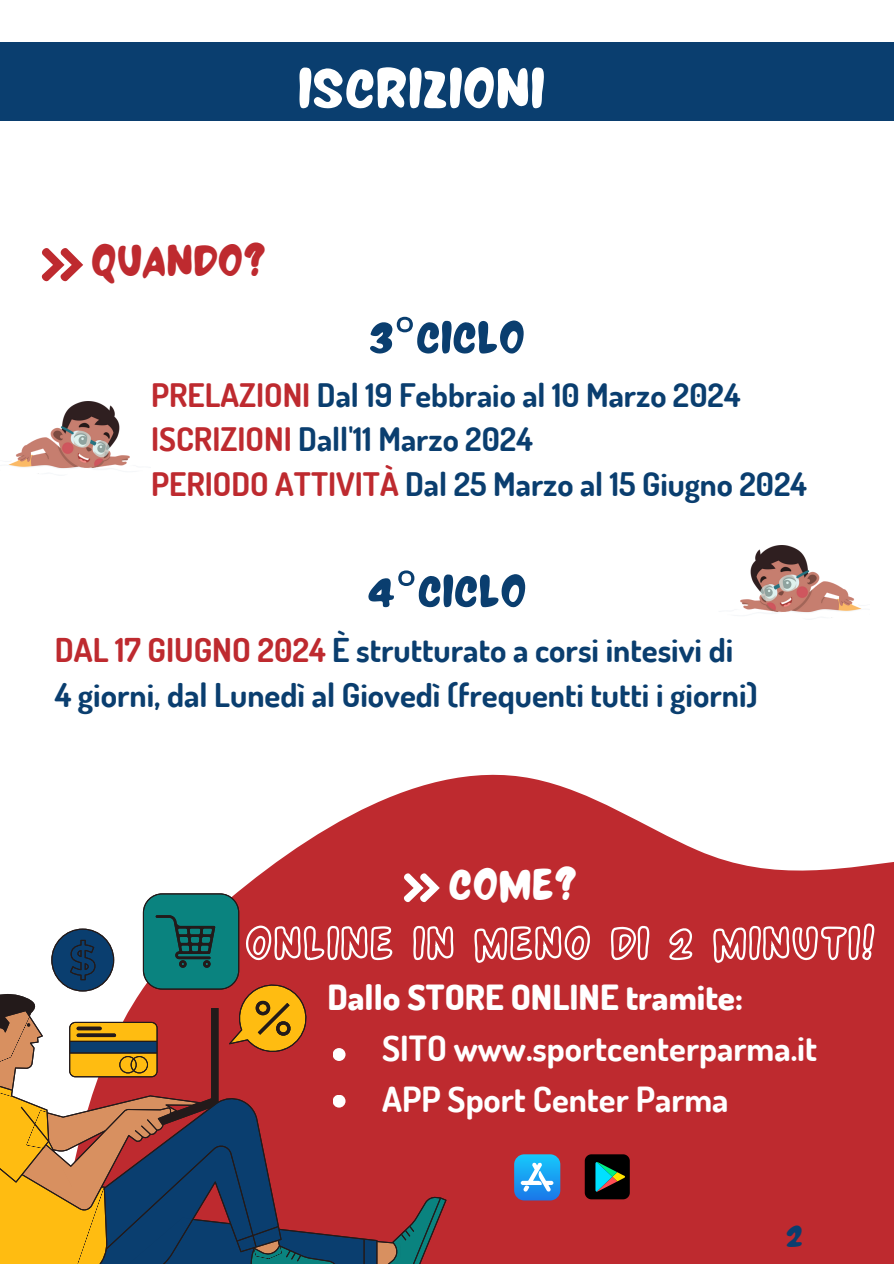
<style>
.page{position:relative;width:894px;height:1264px;background:#fff}
.page>*{position:absolute;margin:0;border:0;box-sizing:border-box;transform-origin:0 0}
.t1{font:63.15px "NF La Lou Regular";color:#fff}
.t2{font:50.7px "NF La Lou Regular";color:#0a3e6f}
.t3{font:49.5px "NF La Lou Regular";color:#fff}
.t4{font:49.2px "NF La Lou Regular";color:#be2a2f}
.t5{font:36.15px "NF La Lou Regular";color:#0a3e6f}
.t6{font:700 34.65px "Dosis";color:#fff}
.t7{font:800 34.65px "Dosis";color:#fff}
.t8{font:700 32.85px "Dosis";color:#0a3e6f}
.t9{font:700 32.4px "Dosis";color:#0a3e6f}
.s1{font-family:"Noto Sans"}
.s2{color:#be2a2f}
</style>
<div class="page">
<div style="left:0;top:42px;width:893px;height:78px;background:#0a3e6f"></div>
<svg style="left:236px;top:774px;width:657px;height:489px;fill:#be2a2f"></svg>
<div style="left:514px;top:1154px;width:46px;height:46px;background:linear-gradient(to bottom,#18c8fa,#1a79ea);border-radius:10px"></div>
<svg style="left:520px;top:1162px;width:33px;height:29px"></svg>
<svg style="left:584px;top:1154px;width:45px;height:45px;background:#18312b"></svg>
<svg style="left:41px;top:248px;width:42px;height:34px"></svg>
<img style="left:8px;top:401px;width:122px;height:73px">
<svg style="left:401px;top:871px;width:38px;height:22px"></svg>
<svg style="left:0;top:893px;width:446px;height:370px;background:#9a6559"></svg>
<svg style="left:245px;top:907px;width:628px;height:99px;background:#c44042"></svg>
<img style="left:740px;top:545px;width:122px;height:73px">
<p class="t1" style="left:297px;top:33px;width:248px">ISCRIZIONI</p>
<p class="t4" style="left:91px;top:218px;width:177px">QUANDO?</p>
<p class="t2" style="left:368px;top:293px;width:158px">3<span class="s1">°</span>CICLO</p>
<p class="t9" style="left:151px;top:373px;width:590px"><span class="s2">PRELAZIONI</span> Dal 19 Febbraio al 10 Marzo 2024</p>
<h2 class="t9" style="left:151px;top:418px;width:383px"><span class="s2">ISCRIZIONI</span> Dall'11 Marzo 2024</h2>
<h2 class="t9" style="left:151px;top:462px;width:657px"><span class="s2">PERIODO ATTIVITÀ</span> Dal 25 Marzo al 15 Giugno 2024</h2>
<p class="t2" style="left:367px;top:547px;width:161px">4<span class="s1">°</span>CICLO</p>
<p class="t8" style="left:55px;top:628px;width:680px"><span class="s2">DAL 17 GIUGNO 2024</span> È strutturato a corsi intesivi di</p>
<p class="t8" style="left:55px;top:673px;width:704px">4 giorni, dal Lunedì al Giovedì (frequenti tutti i giorni)</p>
<p class="t3" style="left:448px;top:841px;width:130px">COME?</p>
<p class="t7" style="left:327px;top:974px;width:417px">Dallo STORE ONLINE tramite:</p>
<p class="t6" style="left:382px;top:1025px;width:436px">SITO www.sportcenterparma.it</p>
<h2 class="t6" style="left:382px;top:1076px;width:348px">APP Sport Center Parma</h2>
<p class="t5" style="left:785px;top:1203px;width:19px">2</p>
</div>
